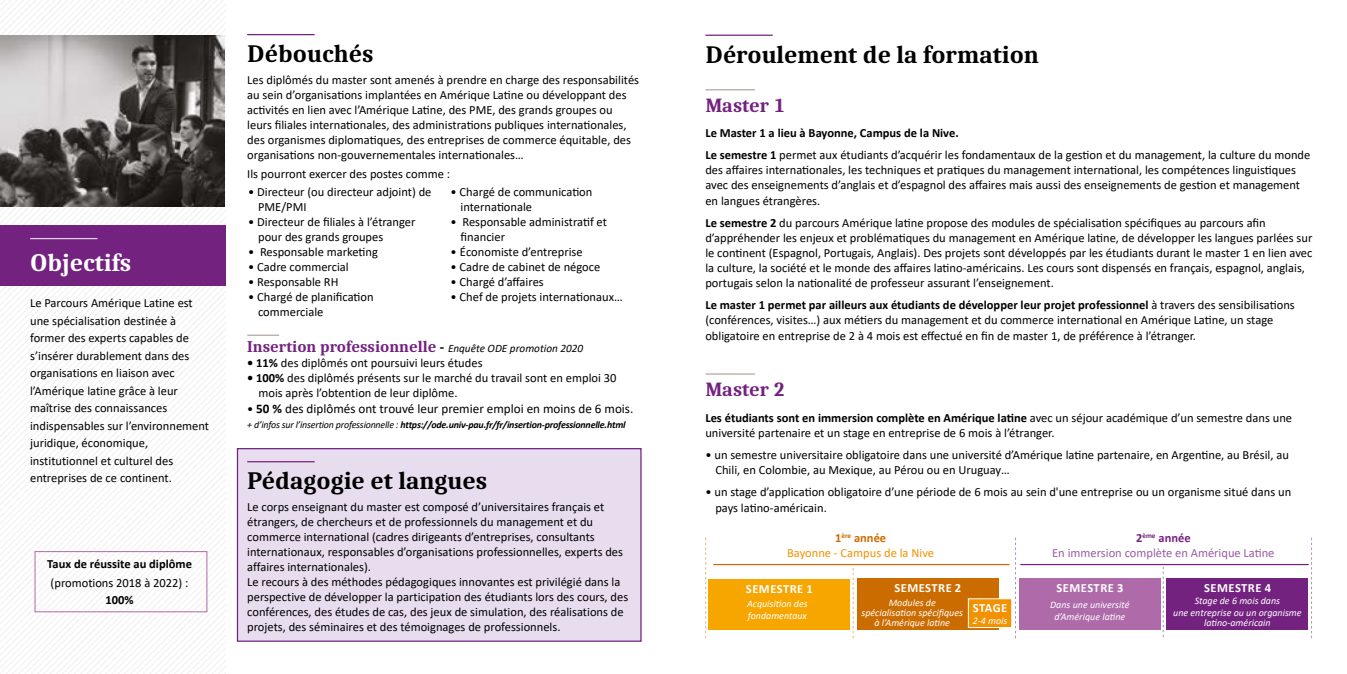
<style>
.page{position:relative;width:1347px;height:674px;background:#fff}
.page>*{position:absolute;margin:0;border:0;box-sizing:border-box;transform-origin:0 0}
.t1{font:700 25px "Caladea";color:#000}
.t2{font:700 25px "Caladea";color:#fff}
.t3{font:700 20px "Caladea";color:#732280}
.t4{font:700 16.25px "Caladea";color:#732280}
.t5{font:13.12px "Calibri";color:#000}
.t6{font:12.5px/15px "Calibri";color:#000}
.t7{font:12.5px/15px "Calibri";color:#995ca2;text-align:center}
.t8{font:700 12.5px "Calibri";letter-spacing:.04em;color:#fff}
.t9{font:12.5px/15px "Calibri";color:#f39200;text-align:center}
.t10{font:700 12.5px "Calibri";color:#000}
.t11{font:italic 10px/12px "Calibri";color:#fff;text-align:center}
.t12{font:italic 700 10px "Calibri";letter-spacing:-.02em;color:#000}
.s1{font-size:15px;color:#000}
.s2{font-family:"Calibri";font-weight:400;font-style:italic;font-size:11.25px;color:#000}
.s3{font-weight:700}
.s4{font-size:12.5px}
.s5{font-weight:400}
.s6{font-weight:700;color:#cb6c00}
.s7{font-weight:700;color:#732280}
</style>
<div class="page">
<div style="left:237px;top:448px;width:404px;height:193px;background:#e7ddee;border:1px solid #732280"></div>
<hr style="left:247px;top:34px;width:67px;height:1px;background:#732280">
<hr style="left:247px;top:334px;width:32px;height:1px;background:#b2a7a1">
<hr style="left:247px;top:461px;width:67px;height:1px;background:#732280">
<svg style="left:0;top:0;width:225px;height:35px"></svg>
<svg style="left:0;top:215px;width:225px;height:10px"></svg>
<svg style="left:0;top:285px;width:7px;height:388px"></svg>
<svg style="left:7px;top:285px;width:13px;height:388px"></svg>
<svg style="left:20px;top:285px;width:13px;height:388px"></svg>
<svg style="left:33px;top:285px;width:12px;height:388px"></svg>
<svg style="left:45px;top:285px;width:180px;height:388px"></svg>
<svg style="left:58px;top:290px;width:167px;height:383px"></svg>
<div style="left:0;top:225px;width:225px;height:60px;background:#732280"></div>
<hr style="left:705px;top:35px;width:67px;height:1px;background:#732280">
<hr style="left:705px;top:89px;width:50px;height:1px;background:#b2a7a1">
<hr style="left:705px;top:373px;width:50px;height:1px;background:#b2a7a1">
<hr style="left:30px;top:238px;width:67px;height:1px;background:#dfd2e8">
<img style="left:0;top:35px;width:225px;height:171px">
<svg style="left:1162px;top:567px;width:1px;height:69px"></svg>
<svg style="left:1311px;top:537px;width:1px;height:100px"></svg>
<div style="left:708px;top:578px;width:142px;height:51px;background:#f7a600"></div>
<div style="left:856px;top:578px;width:142px;height:51px;background:#cb6c00"></div>
<div style="left:968px;top:598px;width:43px;height:29px;background:#f39200"></div>
<div style="left:968px;top:598px;width:44px;height:29px;border:1px solid #fff"></div>
<hr style="left:713px;top:563px;width:296px;height:2px;background:#cb6c00">
<hr style="left:1020px;top:563px;width:288px;height:2px;background:#732280">
<svg style="left:705px;top:537px;width:1px;height:100px"></svg>
<svg style="left:853px;top:568px;width:1px;height:69px"></svg>
<div style="left:1019px;top:578px;width:141px;height:51px;background:#ae6aa9"></div>
<div style="left:1166px;top:578px;width:142px;height:51px;background:#732280"></div>
<svg style="left:1015px;top:537px;width:1px;height:100px"></svg>
<div style="left:35px;top:551px;width:172px;height:61px;border:1px solid #ae6aa9"></div>
<h1 class="t2" style="left:30px;top:247px;width:103px">Objectifs</h1>
<p class="t6" style="left:30px;top:294px;width:180px;line-height:17.5px">Le Parcours Amérique Latine est une spécialisation destinée à former des experts capables de s’insérer durablement dans des organisations en liaison avec l’Amérique latine grâce à leur maîtrise des connaissances indispensables sur l’environnement juridique, économique, institutionnel et culturel des entreprises de ce continent.</p>
<p class="t10" style="left:47px;top:554px;width:146px">Taux de réussite au diplôme</p>
<p class="t6" style="left:51px;top:574px;width:139px">(promotions 2018 à 2022) :</p>
<p class="t10" style="left:106px;top:590px;width:30px">100%</p>
<h1 class="t1" style="left:247px;top:39px;width:128px">Débouchés</h1>
<p class="t6" style="left:247px;top:72px;width:393px">Les diplômés du master sont amenés à prendre en charge des responsabilités au sein d’organisations implantées en Amérique Latine ou développant des activités en lien avec l’Amérique Latine, des PME, des grands groupes ou leurs filiales internationales, des administrations publiques internationales, des organismes diplomatiques, des entreprises de commerce équitable, des organisations non-gouvernementales internationales…</p>
<p class="t6" style="left:247px;top:166px;width:204px">Ils pourront exercer des postes comme :</p>
<p class="t6" style="left:258px;top:184px;width:175px;text-indent:-10px">• Directeur (ou directeur adjoint) de<br>PME/PMI</p>
<p class="t6" style="left:258px;top:214px;width:159px;text-indent:-10px">• Directeur de filiales à l’étranger pour des grands groupes</p>
<p class="t6" style="left:248px;top:244px;width:131px">• Responsable marketing</p>
<p class="t6" style="left:248px;top:259px;width:102px">• Cadre commercial</p>
<p class="t6" style="left:248px;top:274px;width:92px">• Responsable RH</p>
<p class="t6" style="left:258px;top:289px;width:117px;text-indent:-10px">• Chargé de planification commerciale</p>
<p class="t6" style="left:460px;top:184px;width:133px;text-indent:-10px">• Chargé de communication internationale</p>
<p class="t6" style="left:460px;top:214px;width:148px;text-indent:-10px">• Responsable administratif et financier</p>
<p class="t6" style="left:450px;top:244px;width:134px">• Économiste d’entreprise</p>
<p class="t6" style="left:450px;top:259px;width:151px">• Cadre de cabinet de négoce</p>
<p class="t6" style="left:450px;top:274px;width:95px">• Chargé d’affaires</p>
<p class="t6" style="left:450px;top:289px;width:174px">• Chef de projets internationaux…</p>
<h3 class="t4" style="left:247px;top:336px;width:337px">Insertion professionnelle <span class="s1">-</span> <span class="s2">Enquête ODE promotion 2020</span></h3>
<p class="t6" style="left:247px;top:355px;width:237px"><span class="s3">• 11%</span> des diplômés ont poursuivi leurs études</p>
<p class="t6" style="left:258px;top:370px;width:359px;text-indent:-11px"><span class="s3">• 100%</span> des diplômés présents sur le marché du travail sont en emploi 30 mois après l’obtention de leur diplôme.</p>
<p class="t5" style="left:247px;top:399px;width:388px"><span class="s4">•</span> <span class="s3">50 %</span> des diplômés ont trouvé leur premier emploi en moins de 6 mois.</p>
<p class="t12" style="left:247px;top:417px;width:380px"><span class="s5">+ d’infos sur l’insertion professionnelle :</span> https://ode.univ-pau.fr/fr/insertion-professionnelle.html</p>
<h1 class="t1" style="left:247px;top:464px;width:241px">Pédagogie et langues</h1>
<p class="t6" style="left:247px;top:498px;width:382px">Le corps enseignant du master est composé d’universitaires français et étrangers, de chercheurs et de professionnels du management et du commerce international (cadres dirigeants d’entreprises, consultants internationaux, responsables d’organisations professionnelles, experts des affaires internationales).<br>Le recours à des méthodes pédagogiques innovantes est privilégié dans la perspective de développer la participation des étudiants lors des cours, des conférences, des études de cas, des jeux de simulation, des réalisations de projets, des séminaires et des témoignages de professionnels.</p>
<h1 class="t1" style="left:705px;top:40px;width:335px">Déroulement de la formation</h1>
<h2 class="t3" style="left:705px;top:93px;width:81px">Master 1</h2>
<p class="t6" style="left:705px;top:122px;width:606px;line-height:22.1px"><span class="s3">Le Master 1 a lieu à Bayonne, Campus de la Nive.<br>Le semestre 1</span> permet aux étudiants d’acquérir les fondamentaux de la gestion et du management, la culture du monde</p>
<p class="t6" style="left:705px;top:162px;width:596px">des affaires internationales, les techniques et pratiques du management international, les compétences linguistiques avec des enseignements d’anglais et d’espagnol des affaires mais aussi des enseignements de gestion et management en langues étrangères.</p>
<p class="t6" style="left:705px;top:214px;width:608px"><span class="s3">Le semestre 2</span> du parcours Amérique latine propose des modules de spécialisation spécifiques au parcours afin d’appréhender les enjeux et problématiques du management en Amérique latine, de développer les langues parlées sur le continent (Espagnol, Portugais, Anglais). Des projets sont développés par les étudiants durant le master 1 en lien avec la culture, la société et le monde des affaires latino-américains. Les cours sont dispensés en français, espagnol, anglais, portugais selon la nationalité de professeur assurant l’enseignement.</p>
<p class="t6" style="left:705px;top:296px;width:591px;line-height:15.4px"><span class="s3">Le master 1 permet par ailleurs aux étudiants de développer leur projet professionnel</span> à travers des sensibilisations (conférences, visites…) aux métiers du management et du commerce international en Amérique Latine, un stage obligatoire en entreprise de 2 à 4 mois est effectué en fin de master 1, de préférence à l’étranger.</p>
<h2 class="t3" style="left:705px;top:377px;width:81px">Master 2</h2>
<p class="t6" style="left:705px;top:409px;width:588px"><span class="s3">Les étudiants sont en immersion complète en Amérique latine</span> avec un séjour académique d’un semestre dans une université partenaire et un stage en entreprise de 6 mois à l’étranger.</p>
<p class="t6" style="left:715px;top:446px;width:575px;text-indent:-10px">• un semestre universitaire obligatoire dans une université d’Amérique latine partenaire, en Argentine, au Brésil, au<br>Chili, en Colombie, au Mexique, au Pérou ou en Uruguay…</p>
<p class="t6" style="left:715px;top:483px;width:577px;line-height:15.8px;text-indent:-10px">• un stage d’application obligatoire d’une période de 6 mois au sein d'une entreprise ou un organisme situé dans un pays latino-américain.</p>
<p class="t9" style="left:787px;top:530px;width:148px"><span class="s6">1</span><sup>ère</sup> <span class="s6">année<br></span>Bayonne - Campus de la Nive</p>
<p class="t7" style="left:1052px;top:530px;width:224px"><span class="s7">2</span><sup>ème</sup> <span class="s7">année<br></span>En immersion complète en Amérique Latine</p>
<p class="t8" style="left:746px;top:579px;width:68px">SEMESTRE 1</p>
<p class="t8" style="left:894px;top:578px;width:68px">SEMESTRE 2</p>
<p class="t11" style="left:747px;top:597px;width:62px;text-align:left">Acquisition des fondamentaux</p>
<p class="t11" style="left:861px;top:597px;width:103px;line-height:10px">Modules de spécialisation spécifiques à l’Amérique latine</p>
<p class="t8" style="left:972px;top:598px;width:36px">STAGE</p>
<p class="t11" style="left:972px;top:613px;width:36px">2-4 mois</p>
<p class="t8" style="left:1056px;top:578px;width:68px">SEMESTRE 3</p>
<p class="t11" style="left:1050px;top:597px;width:81px">Dans une université d’Amérique latine</p>
<p class="t8" style="left:1204px;top:578px;width:68px">SEMESTRE 4</p>
<p class="t11" style="left:1173px;top:594px;width:130px">Stage de 6 mois dans<br>une entreprise ou un organisme</p>
<p class="t11" style="left:1204px;top:616px;width:68px">latino-américain</p>
</div>
